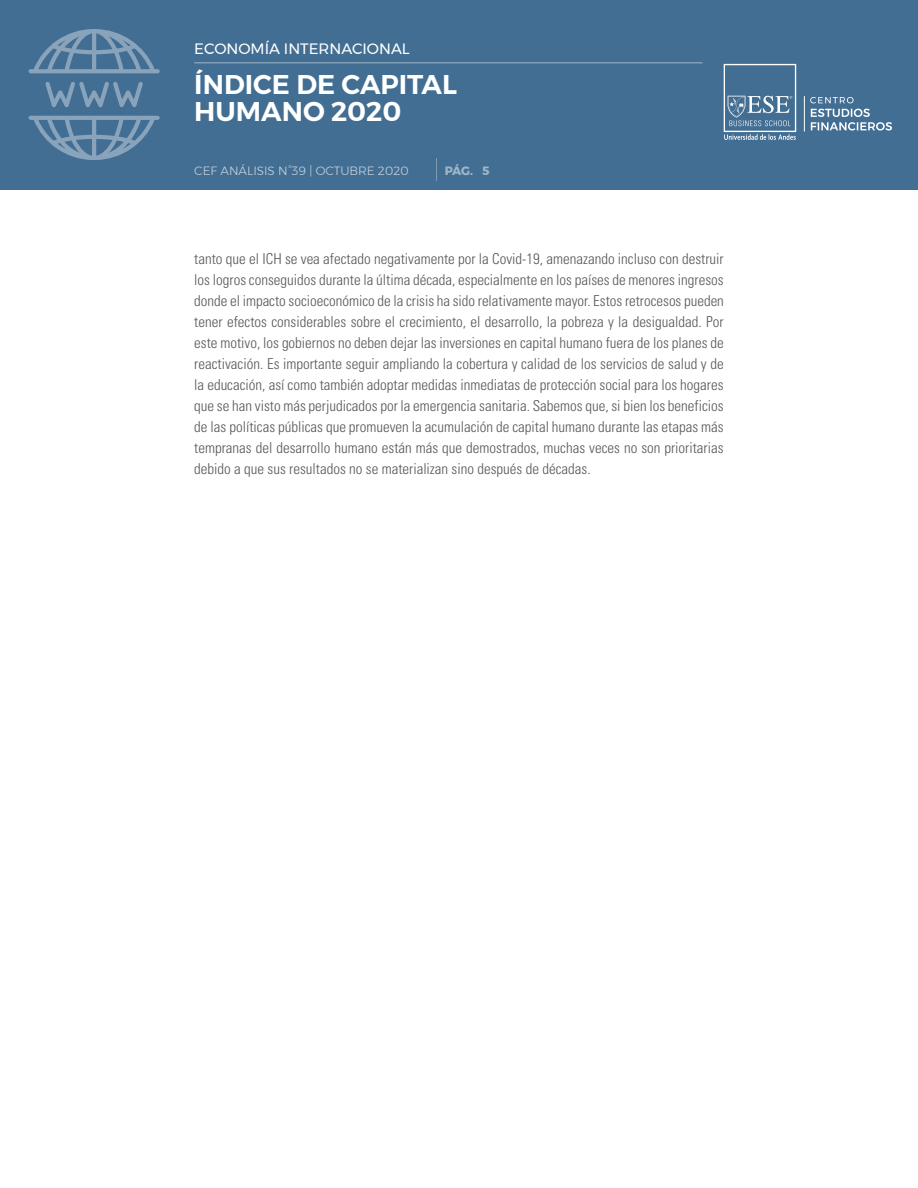
<style>
.page{position:relative;width:918px;height:1188px;background:#fff}
.page>*{position:absolute;margin:0;border:0;box-sizing:border-box;transform-origin:0 0}
.t1{font:600 27px/27px "Montserrat";color:#fff}
.t2{font:300 condensed 15px/21px "Univers LT Std";color:#585857;text-align:justify}
.t3{font:15px "Montserrat";color:#fff}
.t4{font:300 12px "Montserrat";color:#fff}
.t5{font:700 12px "Montserrat";color:#fff}
</style>
<div class="page">
<div style="left:0;top:0;width:918px;height:189px;background:#436e93"></div>
<svg style="left:29px;top:29px;width:131px;height:44px"></svg>
<svg style="left:29px;top:116px;width:131px;height:44px"></svg>
<svg style="left:45px;top:82px;width:98px;height:25px"></svg>
<hr style="left:804px;top:96px;width:1px;height:36px;background:#fff">
<svg style="left:810px;top:97px;width:44px;height:6px"></svg>
<svg style="left:811px;top:109px;width:81px;height:22px"></svg>
<div style="left:724px;top:64px;width:72px;height:68px;border:1px solid #fff"></div>
<svg style="left:728px;top:96px;width:64px;height:30px"></svg>
<svg style="left:724px;top:134px;width:72px;height:6px"></svg>
<hr style="left:194px;top:62px;width:508px;height:1px;background:#fff">
<svg style="left:436px;top:158px;width:1px;height:22px"></svg>
<p class="t3" style="left:194px;top:37px;width:217px">ECONOMÍA INTERNACIONAL</p>
<h1 class="t1" style="left:194px;top:70px;width:264px">ÍNDICE DE CAPITAL<br>HUMANO 2020</h1>
<p class="t4" style="left:194px;top:162px;width:216px">CEF ANÁLISIS N°39 | OCTUBRE 2020</p>
<p class="t5" style="left:445px;top:161px;width:47px">PÁG. 5</p>
<p class="t2" style="left:194px;top:249px;width:531px">tanto que el ICH se vea afectado negativamente por la Covid-19, amenazando incluso con destruir los logros conseguidos durante la última década, especialmente en los países de menores ingresos donde el impacto socioeconómico de la crisis ha sido relativamente mayor. Estos retrocesos pueden tener efectos considerables sobre el crecimiento, el desarrollo, la pobreza y la desigualdad. Por este motivo, los gobiernos no deben dejar las inversiones en capital humano fuera de los planes de reactivación. Es importante seguir ampliando la cobertura y calidad de los servicios de salud y de la educación, así como también adoptar medidas inmediatas de protección social para los hogares que se han visto más perjudicados por la emergencia sanitaria. Sabemos que, si bien los beneficios de las políticas públicas que promueven la acumulación de capital humano durante las etapas más tempranas del desarrollo humano están más que demostrados, muchas veces no son prioritarias debido a que sus resultados no se materializan sino después de décadas.</p>
</div>
